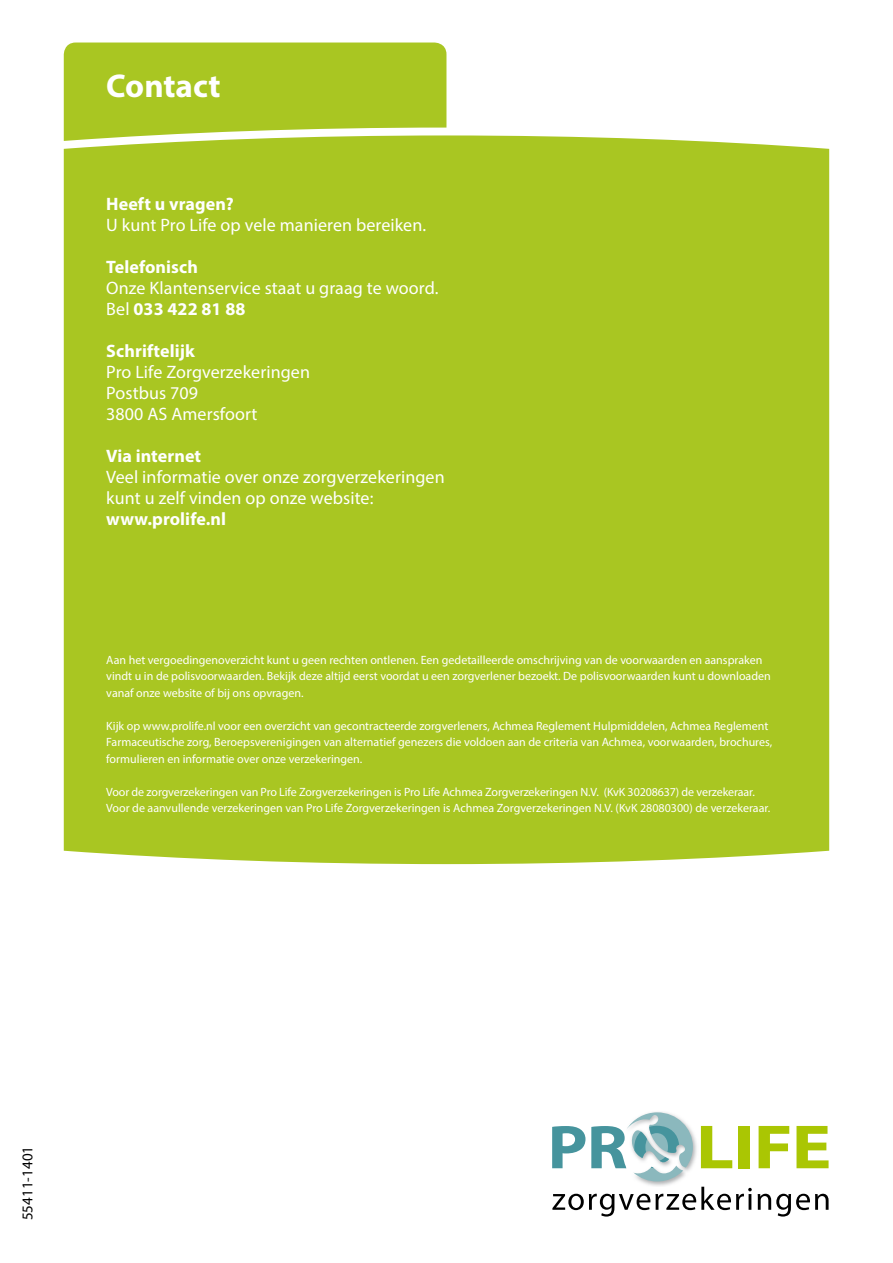
<style>
.page{position:relative;width:893px;height:1263px;background:#fff}
.page>*{position:absolute;margin:0;border:0;box-sizing:border-box;transform-origin:0 0}
.t1{font:700 33px "Myriad Pro";color:#fff}
.t2{font:18px/21px "Myriad Pro";letter-spacing:.005em;color:#fff}
.t3{font:700 18px "Myriad Pro";letter-spacing:.005em;color:#fff}
.t4{font:15px "Myriad Pro";letter-spacing:.005em;color:#000}
.t5{font:12px/16.5px "Myriad Pro";color:#fff}
.s1{font-weight:700}
</style>
<div class="page">
<div style="left:64px;top:135px;width:765px;height:729px;background:#a9c622"></div>
<svg style="left:64px;top:43px;width:382px;height:98px;background:#aec931"></svg>
<svg style="left:552px;top:1126px;width:33px;height:42px"></svg>
<svg style="left:701px;top:1126px;width:31px;height:42px"></svg>
<div style="left:738px;top:1126px;width:11px;height:42px;background:#aac603"></div>
<svg style="left:759px;top:1126px;width:30px;height:42px"></svg>
<svg style="left:796px;top:1126px;width:32px;height:42px"></svg>
<svg style="left:552px;top:1187px;width:276px;height:29px"></svg>
<img style="left:640px;top:1134px;width:57px;height:52px">
<svg style="left:591px;top:1112px;width:102px;height:69px"></svg>
<h1 class="t1" style="left:106px;top:65px;width:116px">Contact</h1>
<h2 class="t3" style="left:106px;top:192px;width:129px">Heeft u vragen?</h2>
<h2 class="t2" style="left:106px;top:214px;width:321px">U kunt Pro Life op vele manieren bereiken.</h2>
<h2 class="t3" style="left:106px;top:255px;width:93px">Telefonisch</h2>
<h2 class="t2" style="left:106px;top:277px;width:334px">Onze Klantenservice staat u graag te woord.<br>Bel <span class="s1">033 422 81 88</span></h2>
<h2 class="t3" style="left:106px;top:339px;width:90px">Schriftelijk</h2>
<h2 class="t2" style="left:106px;top:361px;width:205px">Pro Life Zorgverzekeringen<br>Postbus 709<br>3800 AS Amersfoort</h2>
<h2 class="t3" style="left:106px;top:444px;width:96px">Via internet</h2>
<h2 class="t2" style="left:106px;top:466px;width:340px">Veel informatie over onze zorgverzekeringen kunt u zelf vinden op onze website:</h2>
<h2 class="t3" style="left:106px;top:507px;width:121px">www.prolife.nl</h2>
<p class="t5" style="left:106px;top:651px;width:666px">Aan het vergoedingenoverzicht kunt u geen rechten ontlenen. Een gedetailleerde omschrijving van de voorwaarden en aanspraken vindt u in de polisvoorwaarden. Bekijk deze altijd eerst voordat u een zorgverlener bezoekt. De polisvoorwaarden kunt u downloaden vanaf onze website of bij ons opvragen.</p>
<p class="t5" style="left:106px;top:717px;width:667px">Kijk op www.prolife.nl voor een overzicht van gecontracteerde zorgverleners, Achmea Reglement Hulpmiddelen, Achmea Reglement<br>Farmaceutische zorg, Beroepsverenigingen van alternatief genezers die voldoen aan de criteria van Achmea, voorwaarden, brochures, formulieren en informatie over onze verzekeringen.</p>
<p class="t5" style="left:106px;top:783px;width:665px">Voor de zorgverzekeringen van Pro Life Zorgverzekeringen is Pro Life Achmea Zorgverzekeringen N.V. (KvK 30208637) de verzekeraar.<br>Voor de aanvullende verzekeringen van Pro Life Zorgverzekeringen is Achmea Zorgverzekeringen N.V. (KvK 28080300) de verzekeraar.</p>
<p class="t4" style="left:18px;top:1220px;width:76px;rotate:-90deg">55411-1401</p>
</div>
